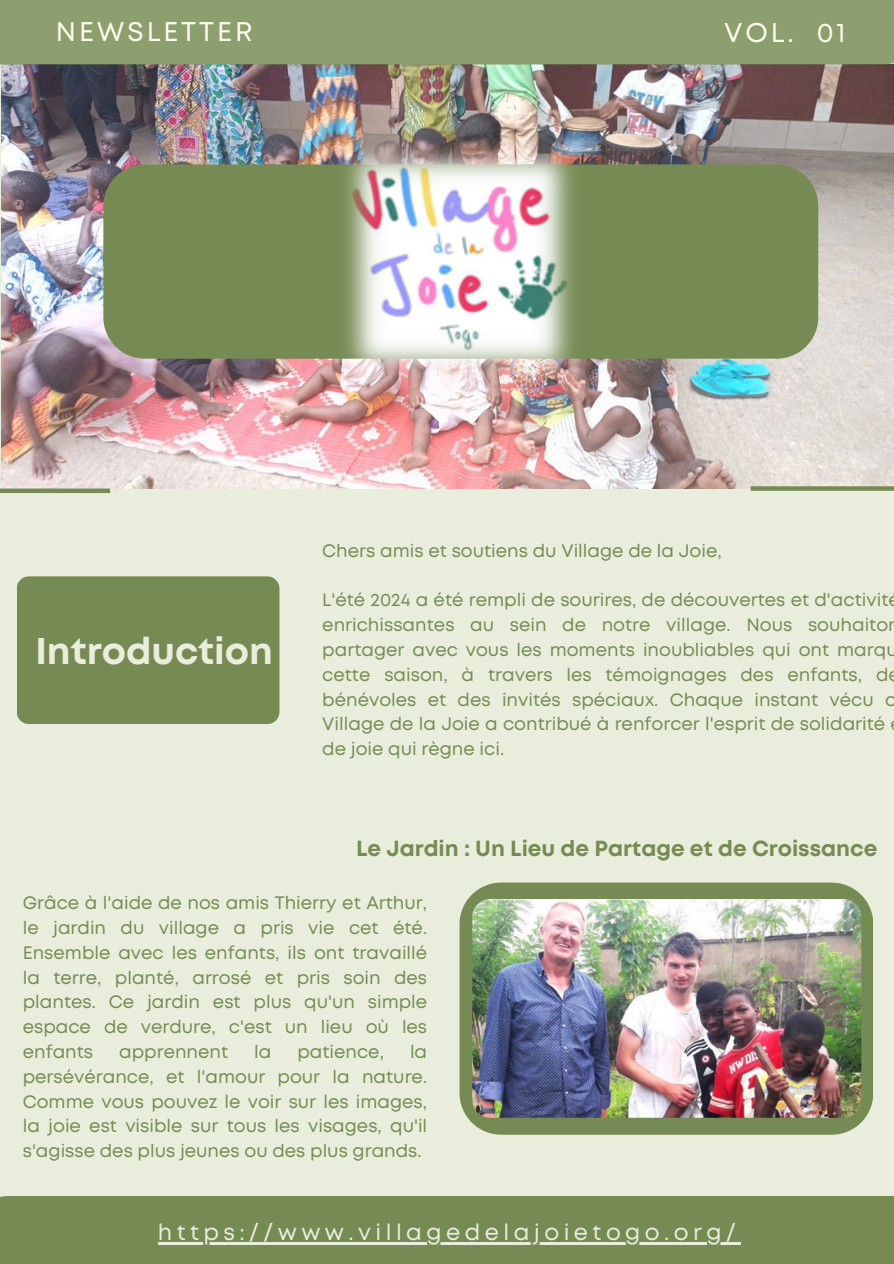
<style>
.page{position:relative;width:894px;height:1264px;background:#fff}
.page>*{position:absolute;margin:0;border:0;box-sizing:border-box;transform-origin:0 0}
.t1{font:700 37.2px "Mont";color:#e9eddb}
.t2{font:27px "Mont";letter-spacing:.11em;color:#fbffed}
.t3{font:22.5px "Mont";letter-spacing:.2em;color:#e9eddb}
.t4{font:700 21.75px "Mont";color:#768b54}
.t5{font:18px/24.8px "Mont";color:#768b54;text-align:justify}
</style>
<div class="page">
<div style="left:0;top:0;width:893px;height:1263px;background:#e9eddb"></div>
<img style="left:1px;top:64px;width:891px;height:425px">
<div style="left:0;top:488px;width:110px;height:5px;background:#768b54"></div>
<div style="left:750px;top:486px;width:143px;height:5px;background:#768b54"></div>
<div style="left:103px;top:164px;width:715px;height:195px;background:#768b54"></div>
<div style="left:0;top:1195px;width:893px;height:68px;background:#768b54"></div>
<div style="left:0;top:0;width:893px;height:64px;background:#8d9e6f"></div>
<div style="left:17px;top:576px;width:262px;height:148px;background:#768b54;border-radius:12px"></div>
<svg style="left:459px;top:882px;width:414px;height:252px;fill:#768b54"></svg>
<img style="left:472px;top:899px;width:389px;height:218px;border-radius:18px">
<img style="left:333px;top:135px;width:252px;height:252px">
<hr style="left:158px;top:1241px;width:582px;height:3px;background:#e9eddb">
<p class="t2" style="left:56px;top:22px;width:198px">NEWSLETTER</p>
<h1 class="t2" style="left:723px;top:23px;width:123px">VOL. 01</h1>
<h1 class="t1" style="left:35px;top:637px;width:239px">Introduction</h1>
<p class="t5" style="left:322px;top:539px;width:401px">Chers amis et soutiens du Village de la Joie,</p>
<p class="t5" style="left:322px;top:589px;width:576px;text-align:left">L'été 2024 a été rempli de sourires, de découvertes et d'activit enrichissantes au sein de notre village. Nous souhaito partager avec vous les moments inoubliables qui ont marqu cette saison, à travers les témoignages des enfants, d bénévoles et des invités spéciaux. Chaque instant vécu a Village de la Joie a contribué à renforcer l'esprit de solidarité de joie qui règne ici.</p>
<p class="t4" style="left:356px;top:840px;width:522px">Le Jardin : Un Lieu de Partage et de Croissance</p>
<p class="t5" style="left:23px;top:892px;width:406px">Grâce à l'aide de nos amis Thierry et Arthur, le jardin du village a pris vie cet été.<br>Ensemble avec les enfants, ils ont travaillé la terre, planté, arrosé et pris soin des plantes. Ce jardin est plus qu'un simple espace de verdure, c'est un lieu où les enfants</p>
<p class="t5" style="left:23px;top:1040px;width:406px;text-indent:387px">la persévérance, et l'amour pour la nature.<br>Comme vous pouvez le voir sur les images, la joie est visible sur tous les visages, qu'il s'agisse des plus jeunes ou des plus grands.</p>
<p class="t5" style="left:119px;top:1040px;width:110px">apprennent</p>
<p class="t5" style="left:254px;top:1040px;width:19px">la</p>
<p class="t5" style="left:297px;top:1040px;width:88px">patience,</p>
<h3 class="t3" style="left:158px;top:1223px;width:579px">https://www.villagedelajoietogo.org/</h3>
</div>
